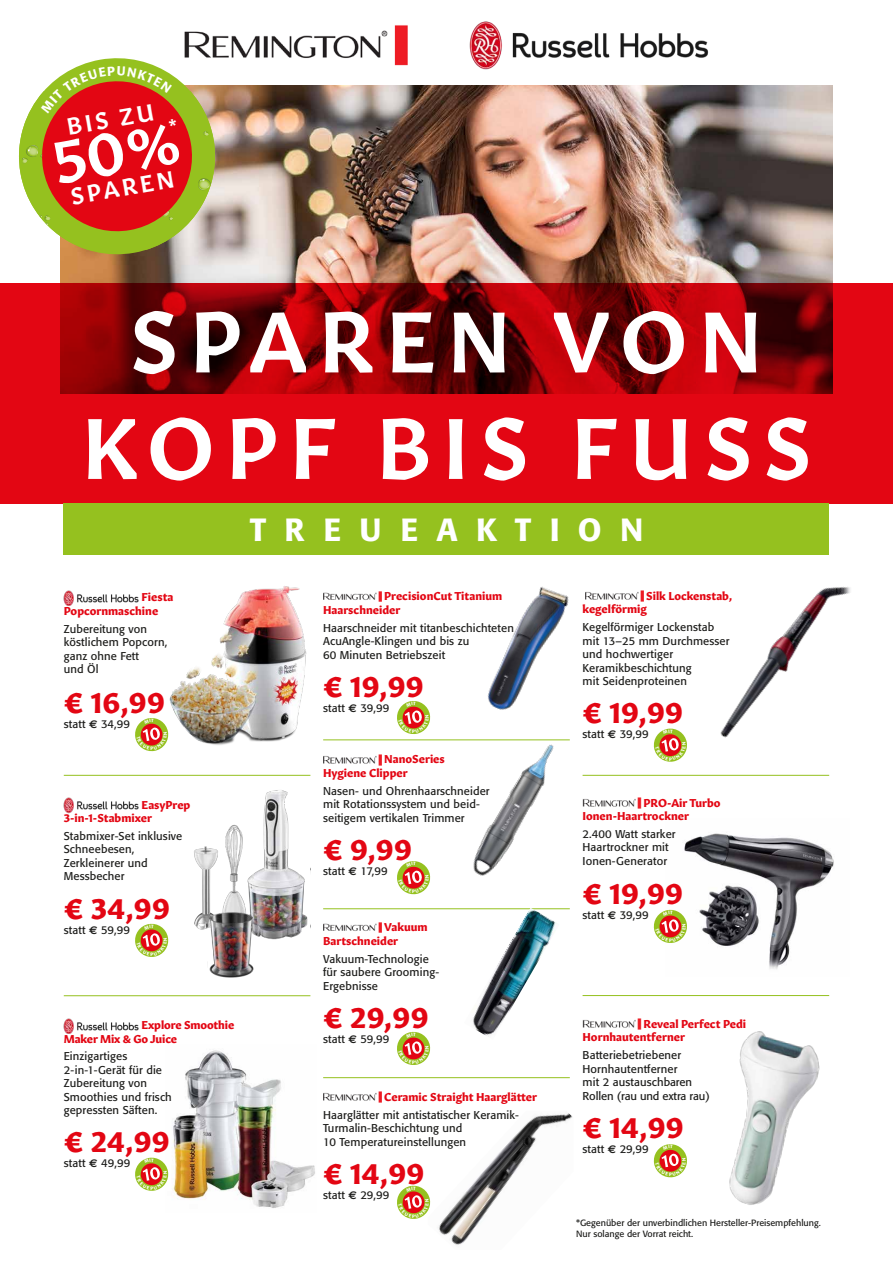
<style>
.page{position:relative;width:893px;height:1263px;background:#fff}
.page>*{position:absolute;margin:0;border:0;box-sizing:border-box;transform-origin:0 0}
.t1{font:600 84.75px/106.5px "Gitan Latn";letter-spacing:.135em;color:#fff;text-align:center}
.t2{font:500 31.8px "Formata";letter-spacing:.575em;color:#fff}
.t3{font:700 29.25px "Gitan Latn";letter-spacing:.01em;color:#e30613}
.t4{font:600 23.25px "Gitan Latn";color:#fff}
.t5{font:11.25px/13.5px "Formata";letter-spacing:.01em;color:#1d1d1b}
.t6{font:700 11.25px/13.5px "Gitan Latn";color:#e30613}
.t7{font:9px/10.5px "Formata";color:#1d1d1b}
.s1{font-family:"Euro Sans";font-weight:700}
</style>
<div class="page">
<img style="left:60px;top:85px;width:772px;height:198px">
<svg style="left:0;top:283px;width:893px;height:221px;background:#b8050d"></svg>
<div style="left:64px;top:504px;width:765px;height:51px;background:#95c11f"></div>
<img style="left:184px;top:25px;width:224px;height:41px">
<img style="left:469px;top:21px;width:240px;height:49px">
<img style="left:172px;top:1050px;width:143px;height:158px">
<img style="left:438px;top:1113px;width:134px;height:132px">
<img style="left:323px;top:591px;width:59px;height:11px">
<img style="left:585px;top:590px;width:59px;height:12px">
<img style="left:323px;top:754px;width:59px;height:12px">
<img style="left:323px;top:922px;width:59px;height:11px">
<img style="left:64px;top:1018px;width:75px;height:15px">
<img style="left:323px;top:1091px;width:59px;height:12px">
<img style="left:583px;top:1018px;width:58px;height:12px">
<hr style="left:64px;top:775px;width:246px;height:1px;background:#95c11f">
<hr style="left:583px;top:775px;width:246px;height:1px;background:#95c11f">
<hr style="left:323px;top:739px;width:247px;height:1px;background:#95c11f">
<hr style="left:323px;top:908px;width:247px;height:1px;background:#95c11f">
<hr style="left:323px;top:1077px;width:247px;height:1px;background:#95c11f">
<hr style="left:64px;top:995px;width:246px;height:1px;background:#95c11f">
<hr style="left:583px;top:995px;width:246px;height:1px;background:#95c11f">
<img style="left:169px;top:586px;width:138px;height:159px">
<img style="left:487px;top:586px;width:82px;height:124px">
<img style="left:720px;top:586px;width:130px;height:152px">
<img style="left:194px;top:790px;width:114px;height:150px">
<img style="left:208px;top:911px;width:51px;height:67px">
<img style="left:684px;top:833px;width:150px;height:136px">
<img style="left:461px;top:739px;width:109px;height:137px">
<img style="left:464px;top:908px;width:95px;height:129px">
<img style="left:729px;top:1031px;width:91px;height:174px">
<img style="left:64px;top:590px;width:75px;height:16px">
<img style="left:64px;top:797px;width:75px;height:16px">
<img style="left:583px;top:797px;width:58px;height:12px">
<svg style="left:135px;top:717px;width:35px;height:35px"></svg>
<svg style="left:397px;top:701px;width:34px;height:33px"></svg>
<svg style="left:653px;top:728px;width:34px;height:34px"></svg>
<svg style="left:397px;top:861px;width:34px;height:34px"></svg>
<svg style="left:397px;top:1031px;width:34px;height:34px"></svg>
<svg style="left:397px;top:1185px;width:34px;height:34px"></svg>
<svg style="left:135px;top:923px;width:34px;height:34px"></svg>
<svg style="left:135px;top:1157px;width:34px;height:34px"></svg>
<svg style="left:653px;top:908px;width:35px;height:36px"></svg>
<svg style="left:653px;top:1144px;width:34px;height:34px"></svg>
<svg style="left:18px;top:50px;width:205px;height:212px"></svg>
<h3 class="t4" style="left:64px;top:107px;width:89px;rotate:-10deg">BIS ZU</h3>
<h3 class="t4" style="left:68px;top:177px;width:106px;rotate:-10deg">SPAREN</h3>
<h1 class="t1" style="left:82px;top:282px;width:731px">SPAREN VON<br>KOPF BIS FUSS</h1>
<h2 class="t2" style="left:250px;top:510px;width:395px">TREUEAKTION</h2>
<p class="t6" style="left:64px;top:589px;width:111px;text-indent:78px">Fiesta<br>Popcornmaschine</p>
<p class="t5" style="left:64px;top:622px;width:105px">Zubereitung von köstlichem Popcorn, ganz ohne Fett<br>und Öl</p>
<h3 class="t3" style="left:64px;top:677px;width:103px">€ 16,99</h3>
<p class="t5" style="left:64px;top:717px;width:68px">statt <span class="s1">€</span> 34,99</p>
<p class="t6" style="left:64px;top:797px;width:128px;text-indent:78px">EasyPrep<br>3-in-1-Stabmixer</p>
<p class="t5" style="left:64px;top:829px;width:120px">Stabmixer-Set inklusive<br>Schneebesen,<br>Zerkleinerer und<br>Messbecher</p>
<h3 class="t3" style="left:64px;top:882px;width:108px">€ 34,99</h3>
<p class="t5" style="left:64px;top:923px;width:68px">statt <span class="s1">€</span> 59,99</p>
<p class="t6" style="left:64px;top:1017px;width:172px;text-indent:78px">Explore Smoothie<br>Maker Mix &amp; Go Juice</p>
<p class="t5" style="left:64px;top:1049px;width:110px">Einzigartiges<br>2-in-1-Gerät für die<br>Zubereitung von<br>Smoothies und frisch gepressten Säften.</p>
<h3 class="t3" style="left:64px;top:1116px;width:108px">€ 24,99</h3>
<p class="t5" style="left:64px;top:1157px;width:68px">statt <span class="s1">€</span> 49,99</p>
<p class="t6" style="left:583px;top:588px;width:151px;text-indent:64px">Silk Lockenstab, kegelförmig</p>
<p class="t5" style="left:583px;top:620px;width:148px">Kegelförmiger Lockenstab mit 13–25 mm Durchmesser und hochwertiger<br>Keramikbeschichtung<br>mit Seidenproteinen</p>
<p class="t6" style="left:323px;top:588px;width:181px;text-indent:61px">PrecisionCut Titanium<br>Haarschneider</p>
<p class="t5" style="left:323px;top:621px;width:192px">Haarschneider mit titanbeschichteten<br>AcuAngle-Klingen und bis zu<br>60 Minuten Betriebszeit</p>
<h3 class="t3" style="left:323px;top:660px;width:102px">€ 19,99</h3>
<p class="t5" style="left:323px;top:701px;width:68px">statt <span class="s1">€</span> 39,99</p>
<h3 class="t3" style="left:583px;top:687px;width:102px">€ 19,99</h3>
<p class="t5" style="left:583px;top:728px;width:68px">statt <span class="s1">€</span> 39,99</p>
<p class="t6" style="left:323px;top:752px;width:123px;text-indent:61px">NanoSeries<br>Hygiene Clipper</p>
<p class="t5" style="left:323px;top:784px;width:168px">Nasen- und Ohrenhaarschneider mit Rotationssystem und beid&shy;seitigem vertikalen Trimmer</p>
<h3 class="t3" style="left:323px;top:824px;width:90px">€ 9,99</h3>
<p class="t5" style="left:323px;top:864px;width:66px">statt <span class="s1">€</span> 17,99</p>
<p class="t6" style="left:323px;top:919px;width:106px;text-indent:61px">Vakuum<br>Bartschneider</p>
<p class="t5" style="left:323px;top:952px;width:117px">Vakuum-Technologie für saubere Grooming-<br>Ergebnisse</p>
<h3 class="t3" style="left:323px;top:991px;width:107px">€ 29,99</h3>
<p class="t5" style="left:323px;top:1032px;width:68px">statt <span class="s1">€</span> 59,99</p>
<p class="t6" style="left:384px;top:1089px;width:154px">Ceramic Straight Haarglätter</p>
<p class="t5" style="left:323px;top:1108px;width:197px">Haarglätter mit antistatischer Keramik-<br>Turmalin-Beschichtung und<br>10 Temperatureinstellungen</p>
<h3 class="t3" style="left:323px;top:1147px;width:103px">€ 14,99</h3>
<p class="t5" style="left:323px;top:1188px;width:68px">statt <span class="s1">€</span> 29,99</p>
<p class="t6" style="left:583px;top:795px;width:140px;text-indent:61px">PRO-Air Turbo<br>Ionen-Haartrockner</p>
<p class="t5" style="left:583px;top:827px;width:95px">2.400 Watt starker<br>Haartrockner mit<br>Ionen-Generator</p>
<h3 class="t3" style="left:583px;top:867px;width:102px">€ 19,99</h3>
<p class="t5" style="left:583px;top:908px;width:68px">statt <span class="s1">€</span> 39,99</p>
<p class="t6" style="left:583px;top:1016px;width:165px;text-indent:61px">Reveal Perfect Pedi<br>Hornhautentferner</p>
<p class="t5" style="left:583px;top:1048px;width:129px">Batteriebetriebener<br>Hornhautentferner<br>mit 2 austauschbaren<br>Rollen (rau und extra rau)</p>
<h3 class="t3" style="left:583px;top:1102px;width:103px">€ 14,99</h3>
<p class="t5" style="left:583px;top:1142px;width:68px">statt <span class="s1">€</span> 29,99</p>
<p class="t7" style="left:576px;top:1217px;width:246px">*Gegenüber der unverbindlichen Hersteller-Preisempfehlung.<br>Nur solange der Vorrat reicht.</p>
</div>
